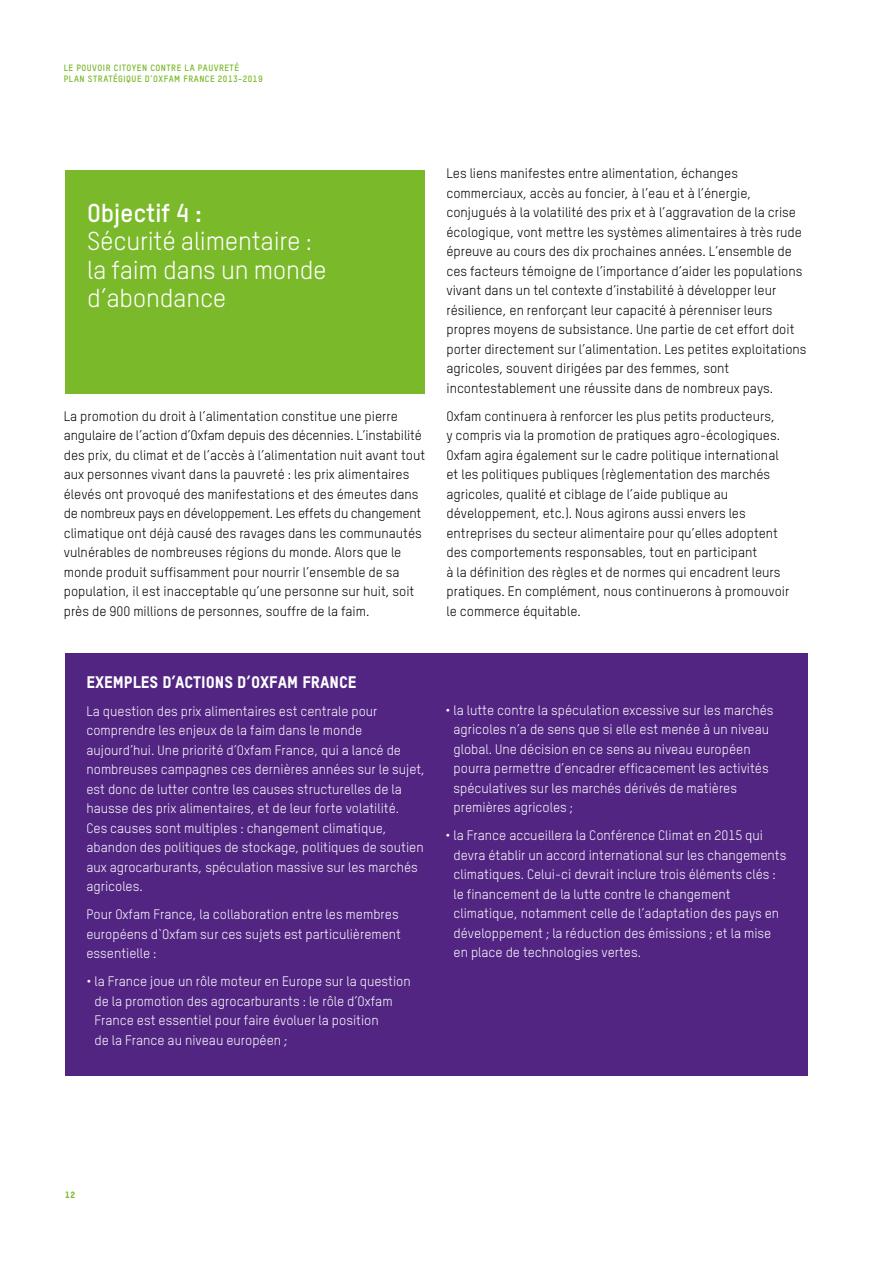
<style>
.page{position:relative;width:893px;height:1263px;background:#fff}
.page>*{position:absolute;margin:0;border:0;box-sizing:border-box;transform-origin:0 0}
.t1{font:25.5px/28.5px "Oxfam TSTARPRO";letter-spacing:-.01em;color:#fff}
.t2{font:700 25.5px "Oxfam TSTARPRO";letter-spacing:-.01em;color:#fff}
.t3{font:16.5px "Oxfam TSTARPRO Headline";color:#fff}
.t4{font:13.5px/19.5px "Oxfam TSTARPRO";color:#000}
.t5{font:13.5px/19.5px "Oxfam TSTARPRO";color:#fff}
.t6{font:700 9px/10.8px "Oxfam TSTARPRO";letter-spacing:.05em;color:#7ab929}
.t7{font:9px "Oxfam TSTARPRO Headline";color:#7ab929}
</style>
<div class="page">
<div style="left:65px;top:654px;width:743px;height:422px;background:#522583"></div>
<div style="left:65px;top:170px;width:360px;height:224px;background:#7ab929"></div>
<p class="t6" style="left:64px;top:61px;width:200px">LE POUVOIR CITOYEN CONTRE LA PAUVRETÉ<br>PLAN STRATÉGIQUE D’OXFAM FRANCE 2013-2019</p>
<h1 class="t2" style="left:87px;top:194px;width:116px">Objectif 4 :</h1>
<h1 class="t1" style="left:87px;top:225px;width:241px">Sécurité alimentaire : la faim dans un monde d’abondance</h1>
<p class="t4" style="left:64px;top:405px;width:363px">La promotion du droit à l’alimentation constitue une pierre angulaire de l’action d’Oxfam depuis des décennies. L’instabilité des prix, du climat et de l’accès à l’alimentation nuit avant tout aux personnes vivant dans la pauvreté : les prix alimentaires élevés ont provoqué des manifestations et des émeutes dans de nombreux pays en développement. Les effets du changement climatique ont déjà causé des ravages dans les communautés vulnérables de nombreuses régions du monde. Alors que le monde produit suffisamment pour nourrir l’ensemble de sa population, il est inacceptable qu’une personne sur huit, soit près de 900 millions de personnes, souffre de la faim.</p>
<p class="t4" style="left:446px;top:163px;width:362px">Les liens manifestes entre alimentation, échanges commerciaux, accès au foncier, à l’eau et à l’énergie, conjugués à la volatilité des prix et à l’aggravation de la crise écologique, vont mettre les systèmes alimentaires à très rude épreuve au cours des dix prochaines années. L’ensemble de ces facteurs témoigne de l’importance d’aider les populations vivant dans un tel contexte d’instabilité à développer leur résilience, en renforçant leur capacité à pérenniser leurs propres moyens de subsistance. Une partie de cet effort doit porter directement sur l’alimentation. Les petites exploitations agricoles, souvent dirigées par des femmes, sont incontestablement une réussite dans de nombreux pays.</p>
<p class="t4" style="left:446px;top:405px;width:344px">Oxfam continuera à renforcer les plus petits producteurs,<br>y compris via la promotion de pratiques agro-écologiques.<br>Oxfam agira également sur le cadre politique international et les politiques publiques (règlementation des marchés agricoles, qualité et ciblage de l’aide publique au développement, etc.). Nous agirons aussi envers les entreprises du secteur alimentaire pour qu’elles adoptent des comportements responsables, tout en participant<br>à la définition des règles et de normes qui encadrent leurs pratiques. En complément, nous continuerons à promouvoir le commerce équitable.</p>
<p class="t3" style="left:86px;top:669px;width:272px">EXEMPLES D’ACTIONS D’OXFAM FRANCE</p>
<p class="t5" style="left:86px;top:700px;width:340px">La question des prix alimentaires est centrale pour comprendre les enjeux de la faim dans le monde aujourd’hui. Une priorité d’Oxfam France, qui a lancé de nombreuses campagnes ces dernières années sur le sujet, est donc de lutter contre les causes structurelles de la hausse des prix alimentaires, et de leur forte volatilité.<br>Ces causes sont multiples : changement climatique, abandon des politiques de stockage, politiques de soutien aux agrocarburants, spéculation massive sur les marchés agricoles.</p>
<p class="t5" style="left:86px;top:904px;width:316px">Pour Oxfam France, la collaboration entre les membres européens d`Oxfam sur ces sujets est particulièrement essentielle :</p>
<p class="t5" style="left:94px;top:971px;width:318px;text-indent:-8px">• la France joue un rôle moteur en Europe sur la question de la promotion des agrocarburants : le rôle d’Oxfam France est essentiel pour faire évoluer la position<br>de la France au niveau européen ;</p>
<p class="t5" style="left:454px;top:699px;width:321px;text-indent:-8px">• la lutte contre la spéculation excessive sur les marchés agricoles n’a de sens que si elle est menée à un niveau global. Une décision en ce sens au niveau européen pourra permettre d’encadrer efficacement les activités spéculatives sur les marchés dérivés de matières premières agricoles ;</p>
<p class="t5" style="left:454px;top:824px;width:334px;text-indent:-8px">• la France accueillera la Conférence Climat en 2015 qui devra établir un accord international sur les changements climatiques. Celui-ci devrait inclure trois éléments clés : le financement de la lutte contre le changement climatique, notamment celle de l’adaptation des pays en développement ; la réduction des émissions ; et la mise en place de technologies vertes.</p>
<p class="t7" style="left:65px;top:1188px;width:11px">12</p>
</div>
